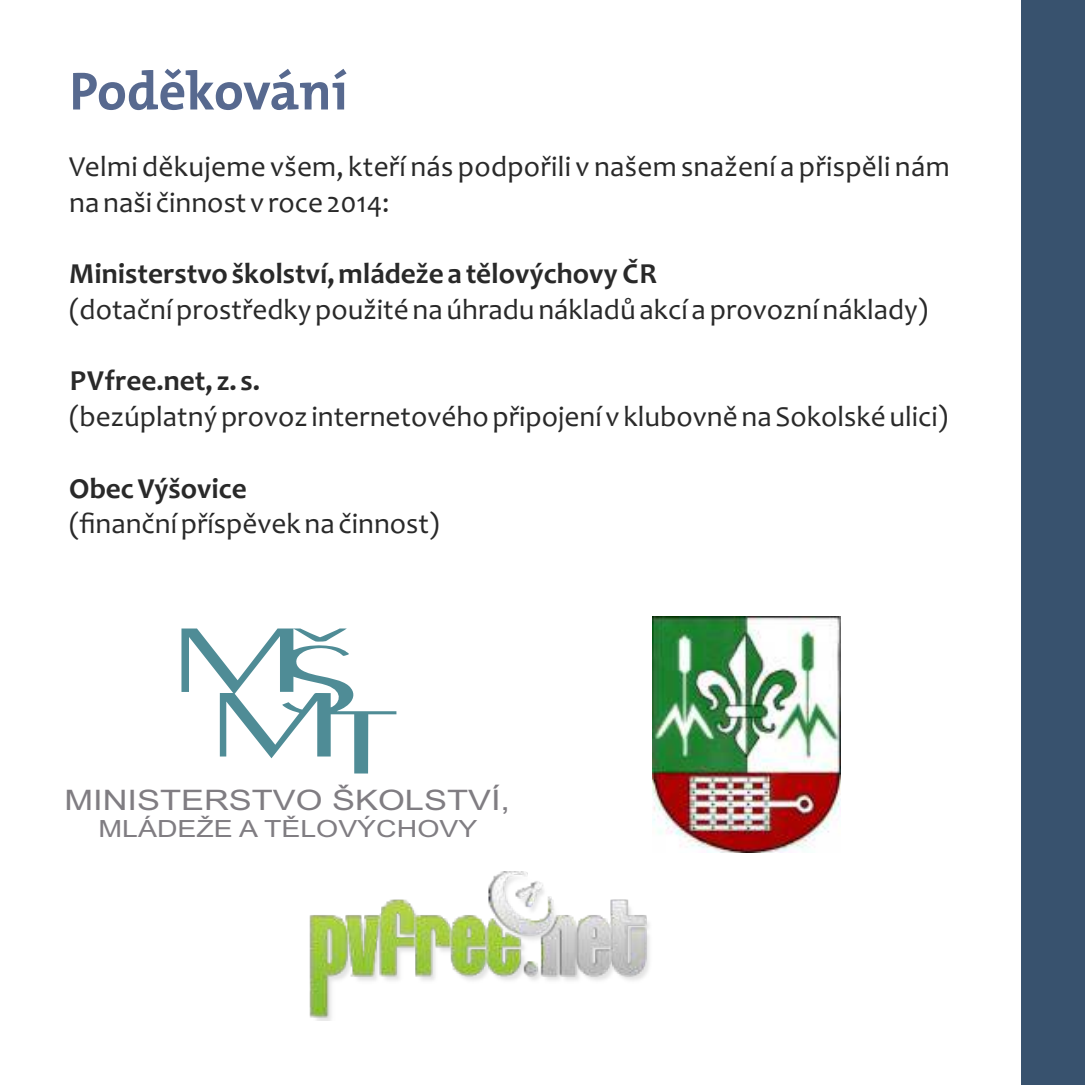
<style>
.page{position:relative;width:1085px;height:1085px;background:#fff}
.page>*{position:absolute;margin:0;border:0;box-sizing:border-box;transform-origin:0 0}
.t1{font:700 54px "The Mix CE B7";color:#57698f}
.t2{font:29.25px/35.8px "Candara";color:#292929}
.t3{font:700 29.25px "Candara";color:#292929}
.t4{font:28.12px "Arial";color:#807d82;scale:1.22 1}
.t5{font:23.62px "Arial";color:#807d82;scale:1.2 1}
</style>
<div class="page">
<div style="left:1020px;top:0;width:64px;height:1084px;background:#38526e"></div>
<img style="left:309px;top:871px;width:341px;height:149px">
<svg style="left:181px;top:628px;width:215px;height:145px"></svg>
<img style="left:652px;top:616px;width:188px;height:236px">
<h1 class="t1" style="left:69px;top:73px;width:280px">Podìkování</h1>
<p class="t2" style="left:69px;top:151px;width:881px">Velmi děkujeme všem, kteří nás podpořili v našem snažení a přispěli nám na naši činnost v roce 2014:</p>
<p class="t3" style="left:69px;top:262px;width:589px">Ministerstvo školství, mládeže a tělovýchovy ČR</p>
<p class="t2" style="left:69px;top:294px;width:860px">(dotační prostředky použité na úhradu nákladů akcí a provozní náklady)</p>
<p class="t3" style="left:70px;top:369px;width:192px">PVfree.net, z. s.</p>
<p class="t2" style="left:69px;top:401px;width:880px">(bezúplatný provoz internetového připojení v klubovně na Sokolské ulici)</p>
<p class="t3" style="left:69px;top:476px;width:179px">Obec Výšovice</p>
<p class="t2" style="left:69px;top:509px;width:371px">(finanční příspěvek na činnost)</p>
<p class="t4" style="left:64px;top:788px;width:367px">MINISTERSTVO ŠKOLSTVÍ,</p>
<p class="t5" style="left:98px;top:820px;width:317px">MLÁDEŽE A TĚLOVÝCHOVY</p>
</div>
